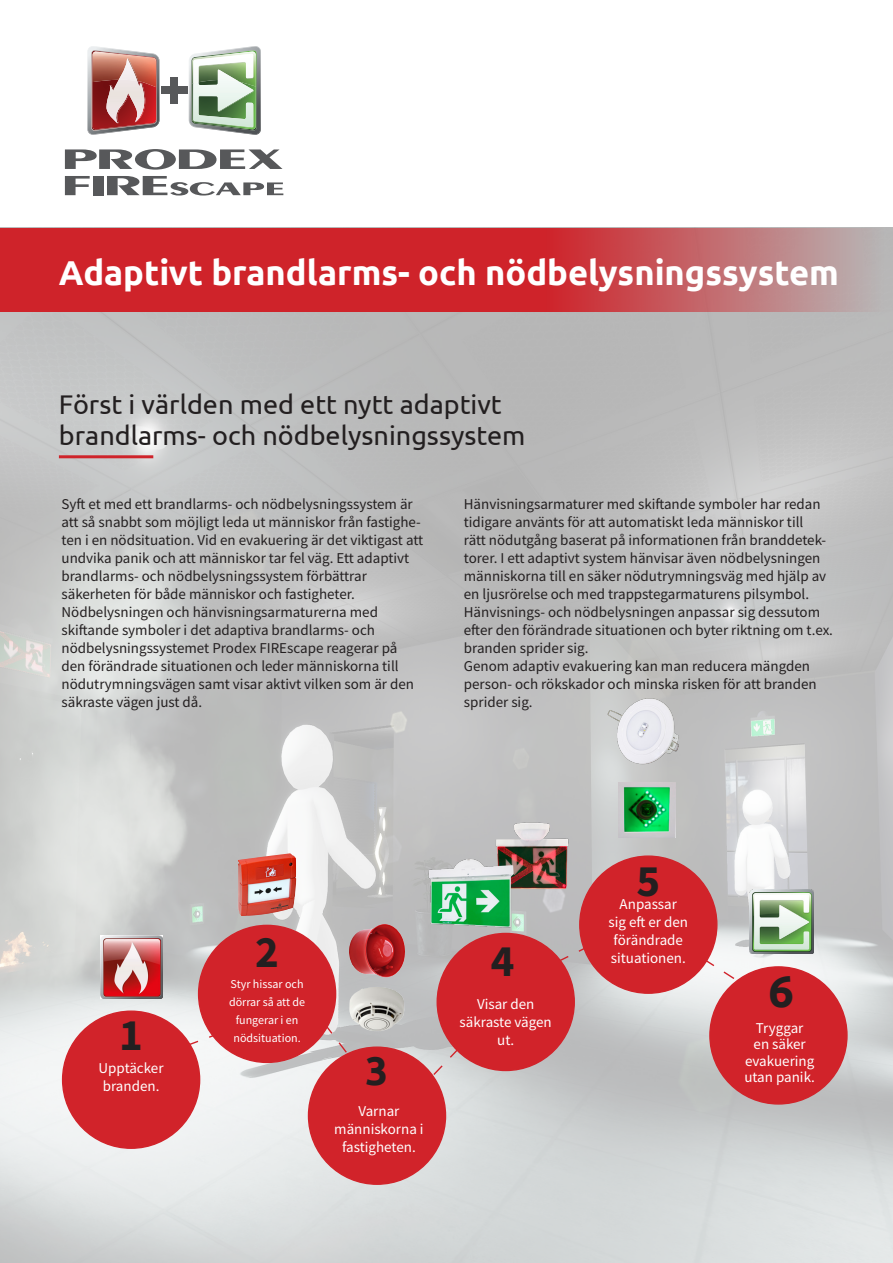
<style>
.page{position:relative;width:893px;height:1263px;background:#fff}
.page>*{position:absolute;margin:0;border:0;box-sizing:border-box;transform-origin:0 0}
.t1{font:700 45px "Source Sans Pro";color:#231f20}
.t2{font:700 45px "Ubuntu";color:#231f20}
.t3{font:700 40.2px "Ubuntu";color:#231f20}
.t4{font:700 34.5px "Ubuntu";color:#fff}
.t5{font:27px "Ubuntu";color:#231f20}
.t6{font:15px/18px "Source Sans Pro";color:#231f20}
.t7{font:15px "Source Sans Pro";color:#fff}
.t8{font:12px/18px "Source Sans Pro";color:#fff}
</style>
<div class="page">
<img style="left:0;top:312px;width:893px;height:951px">
<svg style="left:0;top:228px;width:893px;height:84px;background:#ca4045"></svg>
<hr style="left:59px;top:455px;width:94px;height:3px;background:#cf232a">
<svg style="left:87px;top:46px;width:72px;height:88px;background:#ba8081"></svg>
<img style="left:93px;top:52px;width:63px;height:35px">
<img style="left:137px;top:58px;width:1px;height:23px">
<img style="left:119px;top:58px;width:18px;height:23px">
<svg style="left:189px;top:46px;width:72px;height:89px"></svg>
<img style="left:192px;top:52px;width:64px;height:34px">
<img style="left:198px;top:55px;width:55px;height:27px">
<div style="left:170px;top:77px;width:8px;height:27px;background:#57585a"></div>
<div style="left:161px;top:86px;width:26px;height:8px;background:#57585a"></div>
<svg style="left:65px;top:149px;width:218px;height:21px"></svg>
<svg style="left:65px;top:176px;width:25px;height:19px"></svg>
<div style="left:93px;top:176px;width:11px;height:19px;background:#57585a"></div>
<svg style="left:107px;top:176px;width:176px;height:20px"></svg>
<img style="left:571px;top:681px;width:151px;height:100px">
<div style="left:437px;top:933px;width:137px;height:137px;background:#d1232a;border-radius:50%"></div>
<svg style="left:185px;top:1031px;width:37px;height:16px"></svg>
<svg style="left:323px;top:1022px;width:25px;height:32px"></svg>
<svg style="left:432px;top:1047px;width:28px;height:29px"></svg>
<svg style="left:702px;top:957px;width:34px;height:23px"></svg>
<img style="left:238px;top:853px;width:58px;height:63px">
<img style="left:424px;top:805px;width:155px;height:131px">
<div style="left:63px;top:1011px;width:137px;height:137px;background:#d1232a;border-radius:50%"></div>
<div style="left:580px;top:856px;width:137px;height:137px;background:#d1232a;border-radius:50%"></div>
<div style="left:308px;top:1047px;width:137px;height:137px;background:#d1232a;border-radius:50%"></div>
<div style="left:199px;top:925px;width:137px;height:137px;background:#d1232a;border-radius:50%"></div>
<div style="left:710px;top:967px;width:137px;height:137px;background:#d1232a;border-radius:50%"></div>
<svg style="left:556px;top:944px;width:35px;height:20px"></svg>
<img style="left:100px;top:936px;width:62px;height:63px">
<img style="left:749px;top:890px;width:64px;height:64px">
<img style="left:618px;top:782px;width:57px;height:55px">
<img style="left:349px;top:987px;width:55px;height:44px">
<img style="left:348px;top:924px;width:57px;height:54px">
<p class="t4" style="left:59px;top:252px;width:782px">Adaptivt brandlarms- och nödbelysningssystem</p>
<p class="t5" style="left:59px;top:388px;width:444px">Först i världen med ett nytt adaptivt</p>
<p class="t5" style="left:59px;top:419px;width:468px">brandlarms- och nödbelysningssystem</p>
<p class="t6" style="left:62px;top:495px;width:363px">Syft et med ett brandlarms- och nödbelysningssystem är att så snabbt som möjligt leda ut människor från fastighe&shy;ten i en nödsituation. Vid en evakuering är det viktigast att</p>
<p class="t6" style="left:62px;top:549px;width:349px">undvika panik och att människor tar fel väg. Ett adaptivt</p>
<p class="t6" style="left:62px;top:567px;width:307px">brandlarms- och nödbelysningssystem förbättrar</p>
<p class="t6" style="left:62px;top:585px;width:295px">säkerheten för både människor och fastigheter.</p>
<p class="t6" style="left:62px;top:603px;width:318px">Nödbelysningen och hänvisningsarmaturerna med</p>
<p class="t6" style="left:62px;top:621px;width:315px">skiftande symboler i det adaptiva brandlarms- och</p>
<p class="t6" style="left:62px;top:639px;width:337px">nödbelysningssystemet Prodex FIREscape reagerar på</p>
<p class="t6" style="left:62px;top:657px;width:339px">den förändrade situationen och leder människorna till</p>
<p class="t6" style="left:62px;top:675px;width:354px">nödutrymningsvägen samt visar aktivt vilken som är den</p>
<p class="t6" style="left:62px;top:693px;width:142px">säkraste vägen just då.</p>
<p class="t6" style="left:464px;top:495px;width:358px">Hänvisningsarmaturer med skiftande symboler har redan</p>
<p class="t6" style="left:464px;top:513px;width:341px">tidigare använts för att automatiskt leda människor till</p>
<p class="t6" style="left:464px;top:531px;width:364px">rätt nödutgång baserat på informationen från branddetek&shy;torer. I ett adaptivt system hänvisar även nödbelysningen</p>
<p class="t6" style="left:464px;top:567px;width:364px">människorna till en säker nödutrymningsväg med hjälp av</p>
<p class="t6" style="left:464px;top:585px;width:371px">en ljusrörelse och med trappstegarmaturens pilsymbol.<br>Hänvisnings- och nödbelysningen anpassar sig dessutom efter den förändrade situationen och byter riktning om t.ex.</p>
<p class="t6" style="left:464px;top:639px;width:126px">branden sprider sig.</p>
<p class="t6" style="left:464px;top:657px;width:348px">Genom adaptiv evakuering kan man reducera mängden</p>
<p class="t6" style="left:464px;top:675px;width:354px">person- och rökskador och minska risken för att branden</p>
<p class="t6" style="left:464px;top:693px;width:70px">sprider sig.</p>
<p class="t1" style="left:119px;top:1004px;width:25px">1</p>
<p class="t7" style="left:99px;top:1059px;width:67px">Upptäcker</p>
<p class="t7" style="left:103px;top:1077px;width:58px">branden.</p>
<p class="t1" style="left:255px;top:921px;width:25px">2</p>
<p class="t8" style="left:229px;top:975px;width:78px">Styr hissar och dörrar så att de</p>
<p class="t8" style="left:236px;top:1011px;width:64px">fungerar i en</p>
<p class="t8" style="left:233px;top:1029px;width:69px">nödsituation.</p>
<p class="t3" style="left:365px;top:1047px;width:24px">3</p>
<p class="t7" style="left:358px;top:1101px;width:43px">Varnar</p>
<p class="t7" style="left:334px;top:1119px;width:91px">människorna i</p>
<p class="t7" style="left:342px;top:1137px;width:75px">fastigheten.</p>
<p class="t1" style="left:491px;top:931px;width:25px">4</p>
<p class="t7" style="left:477px;top:994px;width:59px">Visar den</p>
<p class="t7" style="left:460px;top:1012px;width:94px">säkraste vägen</p>
<p class="t7" style="left:497px;top:1030px;width:19px">ut.</p>
<p class="t1" style="left:636px;top:851px;width:25px">5</p>
<p class="t7" style="left:620px;top:895px;width:59px">Anpassar</p>
<p class="t7" style="left:609px;top:913px;width:81px">sig eft er den</p>
<p class="t7" style="left:614px;top:931px;width:71px">förändrade</p>
<p class="t7" style="left:611px;top:949px;width:77px">situationen.</p>
<p class="t2" style="left:768px;top:963px;width:27px">6</p>
<p class="t7" style="left:756px;top:1018px;width:49px">Tryggar</p>
<p class="t7" style="left:753px;top:1035px;width:54px">en säker</p>
<p class="t7" style="left:745px;top:1051px;width:71px">evakuering</p>
<p class="t7" style="left:744px;top:1068px;width:72px">utan panik.</p>
</div>
